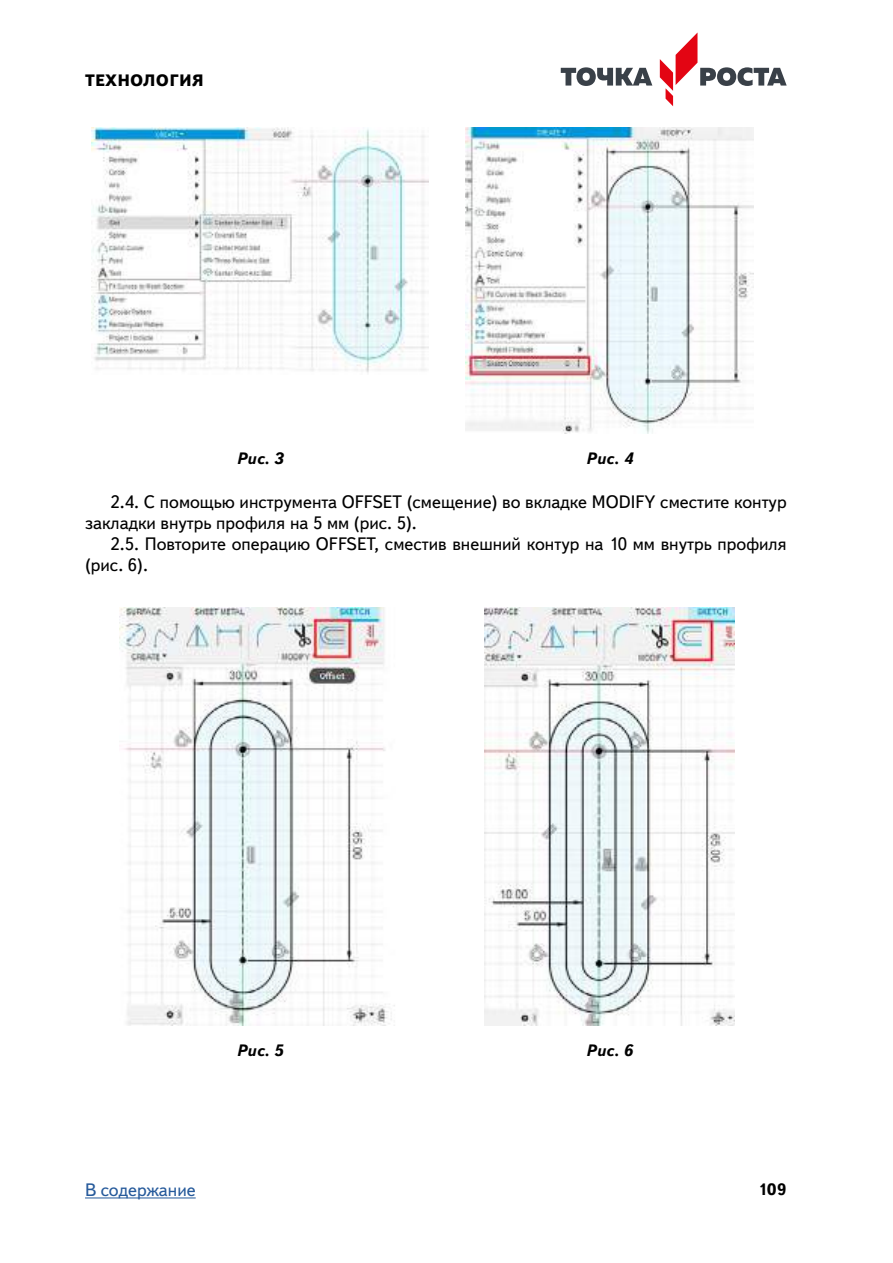
<style>
.page{position:relative;width:893px;height:1263px;background:#fff}
.page>*{position:absolute;margin:0;border:0;box-sizing:border-box;transform-origin:0 0}
.t1{font:18px/21px "Textbook New";color:#000}
.t2{font:18px "Textbook New";color:#265a9b}
.t3{font:italic 700 16.5px "Textbook New";color:#000}
.t4{font:800 16.5px "Textbook New";letter-spacing:.01em;color:#000}
.t5{font:700 16.5px "Textbook New";color:#000}
</style>
<div class="page">
<svg style="left:561px;top:67px;width:91px;height:19px"></svg>
<svg style="left:660px;top:32px;width:127px;height:74px"></svg>
<hr style="left:85px;top:1197px;width:111px;height:1px;background:#265a9b">
<img style="left:92px;top:128px;width:336px;height:245px">
<img style="left:465px;top:128px;width:288px;height:306px">
<img style="left:119px;top:607px;width:276px;height:419px">
<img style="left:485px;top:607px;width:249px;height:419px">
<p class="t4" style="left:85px;top:70px;width:120px">ТЕХНОЛОГИЯ</p>
<p class="t3" style="left:236px;top:448px;width:48px">Рис. 3</p>
<p class="t3" style="left:586px;top:448px;width:48px">Рис. 4</p>
<p class="t1" style="left:85px;top:492px;width:703px;text-indent:26px">2.4. С помощью инструмента OFFSET (смещение) во вкладке MODIFY сместите контур закладки внутрь профиля на 5 мм (рис. 5).</p>
<p class="t1" style="left:85px;top:534px;width:703px;text-indent:26px">2.5. Повторите операцию OFFSET, сместив внешний контур на 10 мм внутрь профиля (рис. 6).</p>
<p class="t3" style="left:236px;top:1040px;width:48px">Рис. 5</p>
<p class="t3" style="left:586px;top:1040px;width:48px">Рис. 6</p>
<p class="t2" style="left:85px;top:1179px;width:112px">В содержание</p>
<p class="t5" style="left:758px;top:1179px;width:30px">109</p>
</div>
